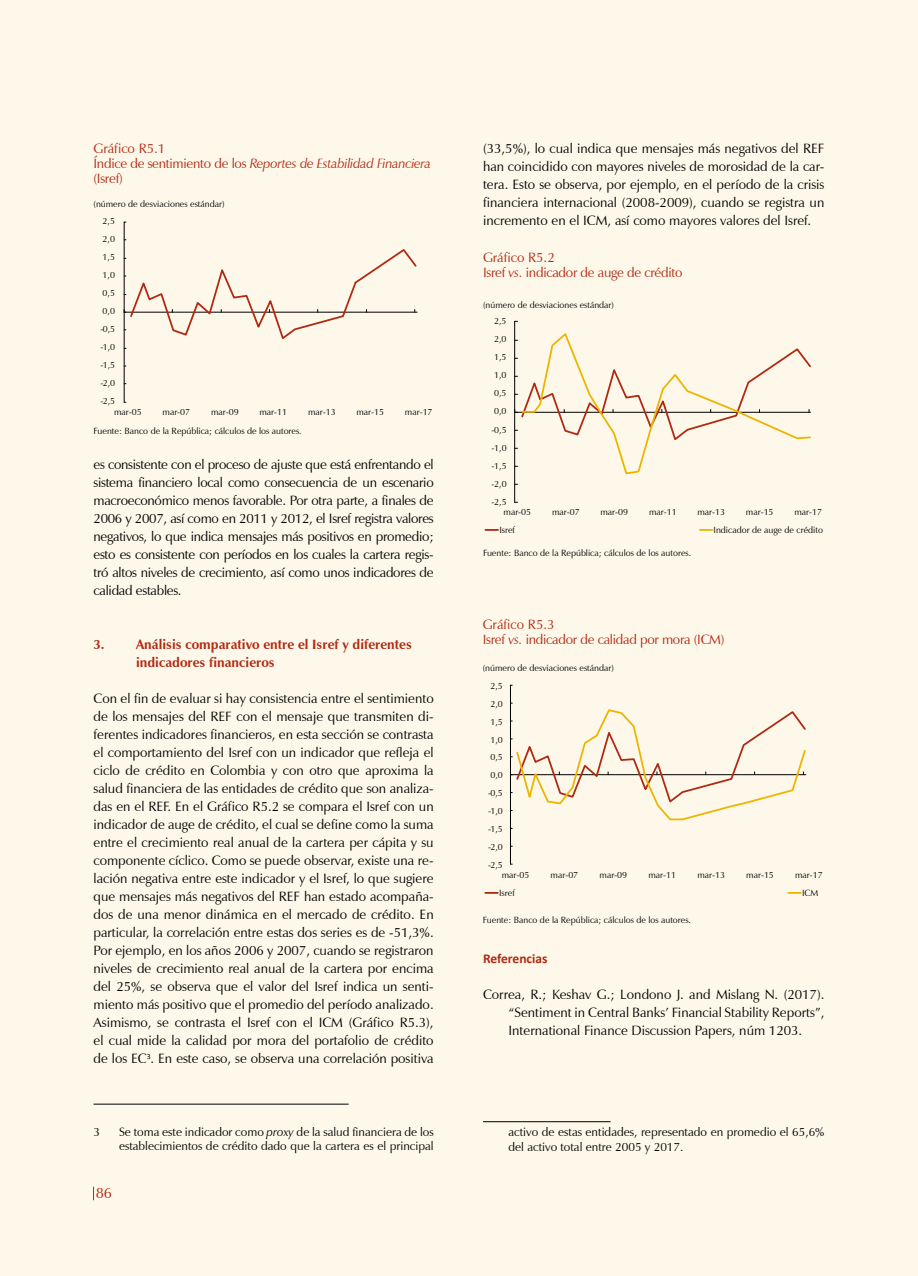
<style>
.page{position:relative;width:918px;height:1276px;background:#fff}
.page>*{position:absolute;margin:0;border:0;box-sizing:border-box;transform-origin:0 0}
.t1{font:15px "Zapf Humanist 601 BT";color:#b02912}
.t2{font:13.5px/18px "Zapf Humanist 601 BT";color:#000;text-align:justify}
.t3{font:13.5px/15px "Zapf Humanist 601 BT";letter-spacing:-.02em;color:#b02912}
.t4{font:13.5px/15px "Zapf Humanist 601 BT";color:#b02912}
.t5{font:700 13.5px/18px "Zapf Humanist 601 BT";color:#b02912}
.t6{font:700 13.5px "Calibri";color:#b02912}
.t7{font:12px/14.4px "Zapf Humanist 601 BT";color:#000}
.t8{font:9px "Zapf Humanist 601 BT";color:#000}
.s1{font-style:italic}
</style>
<div class="page">
<div style="left:0;top:0;width:917px;height:1276px;background:#fef8ea"></div>
<svg style="left:93px;top:1186px;width:1px;height:14px"></svg>
<hr style="left:94px;top:1103px;width:255px;height:1px;background:#000">
<hr style="left:483px;top:1121px;width:128px;height:1px;background:#000">
<hr style="left:514px;top:321px;width:1px;height:181px;background:#000">
<svg style="left:514px;top:331px;width:297px;height:144px"></svg>
<svg style="left:485px;top:529px;width:13px;height:2px"></svg>
<svg style="left:700px;top:529px;width:12px;height:2px"></svg>
<hr style="left:124px;top:222px;width:1px;height:180px;background:#000">
<svg style="left:124px;top:247px;width:294px;height:94px"></svg>
<svg style="left:485px;top:892px;width:13px;height:1px"></svg>
<svg style="left:788px;top:892px;width:13px;height:1px"></svg>
<hr style="left:510px;top:685px;width:1px;height:179px;background:#000">
<svg style="left:511px;top:703px;width:296px;height:118px"></svg>
<p class="t4" style="left:94px;top:141px;width:339px">Gráfico R5.1<br>Índice de sentimiento de los <span class="s1">Reportes de Estabilidad Financiera </span>(Isref)</p>
<p class="t8" style="left:94px;top:198px;width:133px">(número de desviaciones estándar)</p>
<p class="t8" style="left:103px;top:215px;width:14px">2,5</p>
<p class="t8" style="left:103px;top:233px;width:14px">2,0</p>
<p class="t8" style="left:103px;top:251px;width:14px">1,5</p>
<p class="t8" style="left:103px;top:269px;width:14px">1,0</p>
<p class="t8" style="left:103px;top:287px;width:14px">0,5</p>
<p class="t8" style="left:103px;top:305px;width:14px">0,0</p>
<p class="t8" style="left:100px;top:323px;width:16px">-0,5</p>
<p class="t8" style="left:100px;top:341px;width:16px">-1,0</p>
<p class="t8" style="left:100px;top:359px;width:16px">-1,5</p>
<p class="t8" style="left:100px;top:377px;width:16px">-2,0</p>
<p class="t8" style="left:100px;top:395px;width:16px">-2,5</p>
<p class="t8" style="left:114px;top:406px;width:29px">mar-05</p>
<p class="t8" style="left:163px;top:406px;width:29px">mar-07</p>
<p class="t8" style="left:211px;top:406px;width:29px">mar-09</p>
<p class="t8" style="left:260px;top:406px;width:29px">mar-11</p>
<p class="t8" style="left:308px;top:406px;width:29px">mar-13</p>
<p class="t8" style="left:356px;top:406px;width:29px">mar-15</p>
<p class="t8" style="left:405px;top:406px;width:29px">mar-17</p>
<p class="t8" style="left:94px;top:425px;width:210px">Fuente: Banco de la República; cálculos de los autores.</p>
<p class="t2" style="left:94px;top:455px;width:342px">es consistente con el proceso de ajuste que está enfrentando el sistema financiero local como consecuencia de un escenario macroeconómico menos favorable. Por otra parte, a finales de 2006 y 2007, así como en 2011 y 2012, el Isref registra valores negativos, lo que indica mensajes más positivos en promedio; esto es consistente con períodos en los cuales la cartera regis&shy;tró altos niveles de crecimiento, así como unos indicadores de calidad estables.</p>
<p class="t5" style="left:136px;top:635px;width:278px;text-indent:-43px">3. Análisis comparativo entre el Isref y diferentes indicadores financieros</p>
<p class="t2" style="left:94px;top:689px;width:342px">Con el fin de evaluar si hay consistencia entre el sentimiento de los mensajes del REF con el mensaje que transmiten di&shy;ferentes indicadores financieros, en esta sección se contrasta el comportamiento del Isref con un indicador que refleja el ciclo de crédito en Colombia y con otro que aproxima la salud financiera de las entidades de crédito que son analiza&shy;das en el REF. En el Gráfico R5.2 se compara el Isref con un indicador de auge de crédito, el cual se define como la suma entre el crecimiento real anual de la cartera per cápita y su componente cíclico. Como se puede observar, existe una re&shy;lación negativa entre este indicador y el Isref, lo que sugiere que mensajes más negativos del REF han estado acompaña&shy;dos de una menor dinámica en el mercado de crédito. En particular, la correlación entre estas dos series es de -51,3%.<br>Por ejemplo, en los años 2006 y 2007, cuando se registraron niveles de crecimiento real anual de la cartera por encima del 25%, se observa que el valor del Isref indica un senti&shy;miento más positivo que el promedio del período analizado.<br>Asimismo, se contrasta el Isref con el ICM (Gráfico R5.3), el cual mide la calidad por mora del portafolio de crédito de los EC<sup>3</sup>. En este caso, se observa una correlación positiva</p>
<p class="t7" style="left:94px;top:1124px;width:8px">3</p>
<p class="t7" style="left:119px;top:1124px;width:316px">Se toma este indicador como <span class="s1">proxy</span> de la salud financiera de los establecimientos de crédito dado que la cartera es el principal</p>
<p class="t1" style="left:96px;top:1184px;width:18px">86</p>
<p class="t2" style="left:483px;top:139px;width:343px">(33,5%), lo cual indica que mensajes más negativos del REF han coincidido con mayores niveles de morosidad de la car&shy;tera. Esto se observa, por ejemplo, en el período de la crisis financiera internacional (2008-2009), cuando se registra un incremento en el ICM, así como mayores valores del Isref.</p>
<p class="t3" style="left:483px;top:250px;width:201px">Gráfico R5.2<br>Isref <span class="s1">vs.</span> indicador de auge de crédito</p>
<p class="t8" style="left:483px;top:299px;width:133px">(número de desviaciones estándar)</p>
<p class="t8" style="left:494px;top:315px;width:14px">2,5</p>
<p class="t8" style="left:494px;top:333px;width:14px">2,0</p>
<p class="t8" style="left:494px;top:351px;width:14px">1,5</p>
<p class="t8" style="left:494px;top:370px;width:14px">1,0</p>
<p class="t8" style="left:494px;top:388px;width:14px">0,5</p>
<p class="t8" style="left:494px;top:406px;width:14px">0,0</p>
<p class="t8" style="left:491px;top:424px;width:17px">-0,5</p>
<p class="t8" style="left:491px;top:442px;width:17px">-1,0</p>
<p class="t8" style="left:491px;top:460px;width:17px">-1,5</p>
<p class="t8" style="left:491px;top:478px;width:17px">-2,0</p>
<p class="t8" style="left:491px;top:496px;width:17px">-2,5</p>
<p class="t8" style="left:504px;top:507px;width:29px">mar-05</p>
<p class="t8" style="left:552px;top:507px;width:29px">mar-07</p>
<p class="t8" style="left:601px;top:507px;width:29px">mar-09</p>
<p class="t8" style="left:649px;top:507px;width:29px">mar-11</p>
<p class="t8" style="left:697px;top:507px;width:29px">mar-13</p>
<p class="t8" style="left:746px;top:507px;width:29px">mar-15</p>
<p class="t8" style="left:794px;top:507px;width:29px">mar-17</p>
<p class="t8" style="left:499px;top:524px;width:17px">Isref</p>
<p class="t8" style="left:714px;top:524px;width:111px">Indicador de auge de crédito</p>
<p class="t8" style="left:483px;top:547px;width:210px">Fuente: Banco de la República; cálculos de los autores.</p>
<p class="t3" style="left:483px;top:617px;width:243px">Gráfico R5.3<br>Isref <span class="s1">vs.</span> indicador de calidad por mora (ICM)</p>
<p class="t8" style="left:483px;top:662px;width:133px">(número de desviaciones estándar)</p>
<p class="t8" style="left:490px;top:680px;width:14px">2,5</p>
<p class="t8" style="left:490px;top:698px;width:14px">2,0</p>
<p class="t8" style="left:490px;top:716px;width:14px">1,5</p>
<p class="t8" style="left:490px;top:734px;width:14px">1,0</p>
<p class="t8" style="left:490px;top:752px;width:14px">0,5</p>
<p class="t8" style="left:490px;top:769px;width:14px">0,0</p>
<p class="t8" style="left:488px;top:787px;width:16px">-0,5</p>
<p class="t8" style="left:488px;top:805px;width:16px">-1,0</p>
<p class="t8" style="left:488px;top:823px;width:16px">-1,5</p>
<p class="t8" style="left:488px;top:841px;width:16px">-2,0</p>
<p class="t8" style="left:488px;top:859px;width:16px">-2,5</p>
<p class="t8" style="left:502px;top:869px;width:29px">mar-05</p>
<p class="t8" style="left:551px;top:869px;width:29px">mar-07</p>
<p class="t8" style="left:600px;top:869px;width:29px">mar-09</p>
<p class="t8" style="left:648px;top:869px;width:29px">mar-11</p>
<p class="t8" style="left:697px;top:869px;width:29px">mar-13</p>
<p class="t8" style="left:746px;top:869px;width:29px">mar-15</p>
<p class="t8" style="left:795px;top:869px;width:29px">mar-17</p>
<p class="t8" style="left:499px;top:887px;width:17px">Isref</p>
<p class="t8" style="left:802px;top:887px;width:18px">ICM</p>
<p class="t8" style="left:483px;top:914px;width:210px">Fuente: Banco de la República; cálculos de los autores.</p>
<p class="t6" style="left:483px;top:950px;width:66px">Referencias</p>
<p class="t2" style="left:509px;top:985px;width:317px;text-indent:-26px">Correa, R.; Keshav G.; Londono J. and Mislang N. (2017). “Sentiment in Central Banks’ Financial Stability Reports”, International Finance Discussion Papers, núm 1203.</p>
<p class="t7" style="left:509px;top:1124px;width:317px">activo de estas entidades, representado en promedio el 65,6% del activo total entre 2005 y 2017.</p>
</div>
